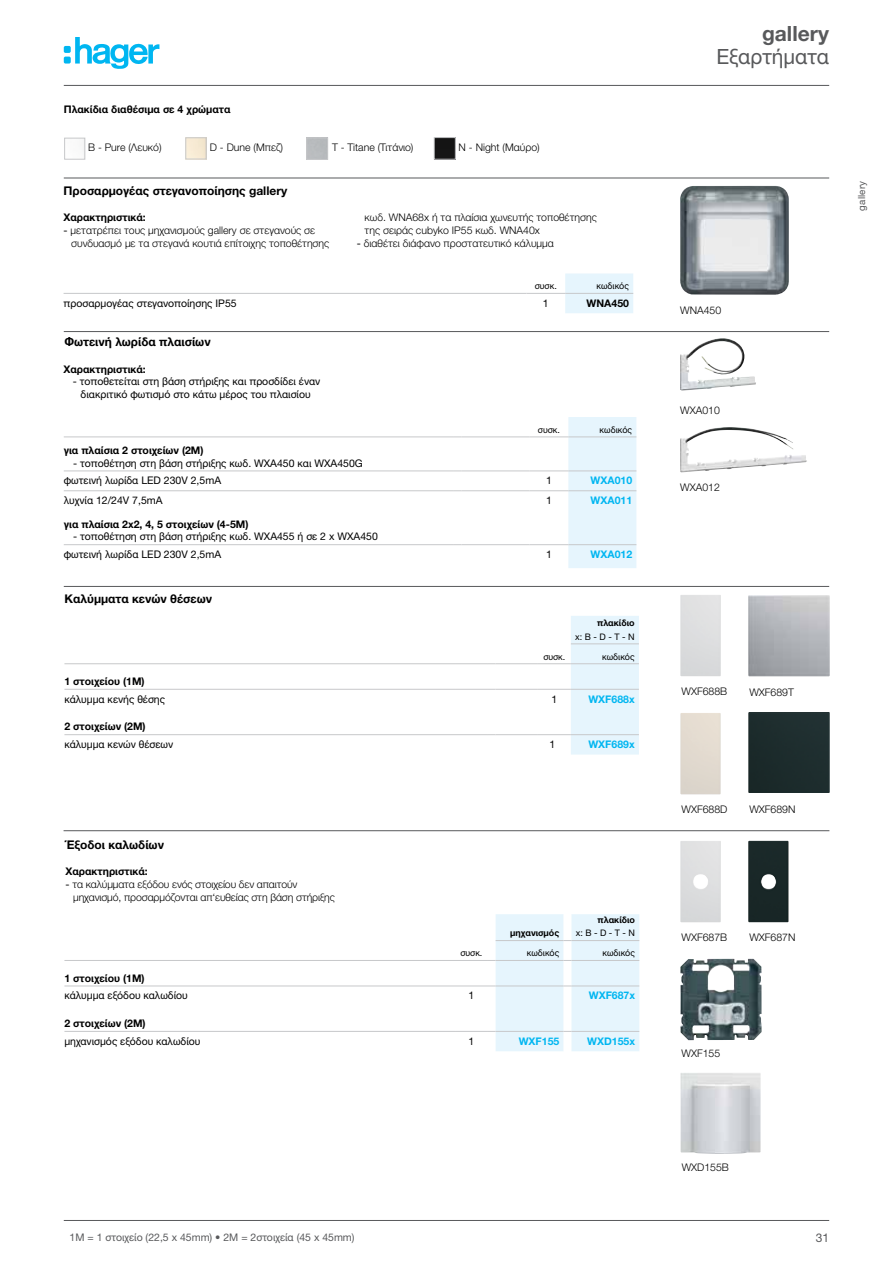
<style>
.page{position:relative;width:893px;height:1263px;background:#fff}
.page>*{position:absolute;margin:0;border:0;box-sizing:border-box;transform-origin:0 0}
.t1{font:21px "Helvetica Neue LTW1 G";color:#58595b}
.t2{font:700 21px "Helvetica Neue LTW1 G";color:#58595b}
.t3{font:700 12px "Helvetica Neue LTW1 G";color:#000}
.t4{font:12px "Helvetica Neue LTW1 G";color:#58595b}
.t5{font:300 10.5px/12.8px "Helvetica Neue LTW1 G";color:#000}
.t6{font:10.5px/17.7px "Helvetica Neue LTW1 G";color:#000}
.t7{font:700 10.5px "Helvetica Neue LTW1 G";color:#000}
.t8{font:700 10.5px "Helvetica Neue LTW1 G";color:#00b6f1}
.t9{font:10.5px "Helvetica Neue LTW1 G";color:#58595b}
.t10{font:9.75px "Helvetica Neue LTW1 G";letter-spacing:.02em;color:#58595b}
.t11{font:9px "Helvetica Neue LTW1 G";color:#000}
.t12{font:700 9px "Helvetica Neue LTW1 G";color:#000}
.s1{font-weight:400}
</style>
<div class="page">
<hr style="left:64px;top:1220px;width:765px;height:1px;background:#58595b">
<hr style="left:64px;top:85px;width:765px;height:1px;background:#58595b">
<svg style="left:64px;top:37px;width:95px;height:32px"></svg>
<img style="left:680px;top:428px;width:127px;height:44px">
<div style="left:680px;top:595px;width:41px;height:81px;background:#dddee0"></div>
<img style="left:680px;top:841px;width:41px;height:81px">
<div style="left:680px;top:713px;width:41px;height:81px;background:#e2dacf"></div>
<img style="left:748px;top:841px;width:41px;height:81px">
<img style="left:680px;top:339px;width:76px;height:52px">
<img style="left:748px;top:595px;width:82px;height:81px">
<div style="left:748px;top:712px;width:82px;height:81px;background:#1d2c2d"></div>
<img style="left:680px;top:959px;width:82px;height:81px">
<img style="left:681px;top:1073px;width:80px;height:81px">
<div style="left:568px;top:417px;width:68px;height:151px;background:#e6f5fd"></div>
<hr style="left:64px;top:490px;width:390px;height:1px;background:#c7c8ca">
<hr style="left:530px;top:490px;width:38px;height:1px;background:#c7c8ca">
<hr style="left:568px;top:490px;width:68px;height:1px;background:#c7c8ca">
<hr style="left:64px;top:544px;width:390px;height:1px;background:#c7c8ca">
<hr style="left:530px;top:544px;width:38px;height:1px;background:#c7c8ca">
<hr style="left:568px;top:544px;width:68px;height:1px;background:#c7c8ca">
<hr style="left:64px;top:437px;width:390px;height:1px;background:#c7c8ca">
<hr style="left:530px;top:437px;width:38px;height:1px;background:#c7c8ca">
<hr style="left:64px;top:471px;width:390px;height:1px;background:#c7c8ca">
<svg style="left:454px;top:436px;width:76px;height:110px"></svg>
<hr style="left:530px;top:471px;width:38px;height:1px;background:#c7c8ca">
<hr style="left:462px;top:437px;width:68px;height:1px;background:#c7c8ca">
<hr style="left:568px;top:437px;width:68px;height:1px;background:#c7c8ca">
<hr style="left:462px;top:471px;width:68px;height:1px;background:#c7c8ca">
<hr style="left:568px;top:471px;width:68px;height:1px;background:#c7c8ca">
<hr style="left:64px;top:830px;width:765px;height:1px;background:#58595b">
<hr style="left:64px;top:960px;width:391px;height:1px;background:#c7c8ca">
<hr style="left:455px;top:1031px;width:33px;height:1px;background:#c7c8ca">
<hr style="left:64px;top:986px;width:391px;height:1px;background:#c7c8ca">
<hr style="left:64px;top:1031px;width:391px;height:1px;background:#c7c8ca">
<hr style="left:455px;top:960px;width:33px;height:1px;background:#c7c8ca">
<hr style="left:455px;top:986px;width:33px;height:1px;background:#c7c8ca">
<svg style="left:488px;top:914px;width:151px;height:137px;background:#e7f4fb"></svg>
<hr style="left:571px;top:986px;width:68px;height:1px;background:#c7c8ca">
<hr style="left:64px;top:663px;width:391px;height:1px;background:#c7c8ca">
<hr style="left:455px;top:734px;width:33px;height:1px;background:#c7c8ca">
<hr style="left:64px;top:689px;width:391px;height:1px;background:#c7c8ca">
<hr style="left:64px;top:734px;width:391px;height:1px;background:#c7c8ca">
<hr style="left:455px;top:663px;width:33px;height:1px;background:#c7c8ca">
<hr style="left:455px;top:689px;width:33px;height:1px;background:#c7c8ca">
<svg style="left:488px;top:616px;width:151px;height:138px"></svg>
<hr style="left:496px;top:689px;width:42px;height:1px;background:#c7c8ca">
<hr style="left:571px;top:689px;width:68px;height:1px;background:#c7c8ca">
<hr style="left:64px;top:586px;width:765px;height:1px;background:#58595b">
<hr style="left:64px;top:178px;width:765px;height:1px;background:#58595b">
<hr style="left:64px;top:331px;width:765px;height:1px;background:#58595b">
<img style="left:680px;top:186px;width:109px;height:109px">
<div style="left:565px;top:273px;width:68px;height:40px;background:#e6f5fd"></div>
<hr style="left:565px;top:293px;width:68px;height:1px;background:#c7c8ca">
<hr style="left:64px;top:293px;width:462px;height:1px;background:#c7c8ca">
<hr style="left:526px;top:293px;width:39px;height:1px;background:#c7c8ca">
<div style="left:64px;top:138px;width:21px;height:21px;border:1px solid #c7c8ca"></div>
<div style="left:186px;top:138px;width:20px;height:21px;border:1px solid #c7c8ca"></div>
<div style="left:307px;top:138px;width:21px;height:22px;border:1px solid #c7c8ca"></div>
<img style="left:436px;top:139px;width:18px;height:18px">
<div style="left:434px;top:137px;width:22px;height:22px;border:1px solid #c7c8ca"></div>
<p class="t7" style="left:64px;top:103px;width:168px">Πλακίδια διαθέσιμα σε 4 χρώματα</p>
<p class="t5" style="left:88px;top:141px;width:75px">Β - Pure (Λευκό)</p>
<p class="t5" style="left:210px;top:141px;width:75px">D - Dune (Μπεζ)</p>
<p class="t5" style="left:332px;top:141px;width:83px">T - Titane (Τιτάνιο)</p>
<p class="t5" style="left:459px;top:141px;width:83px">N - Night (Μαύρο)</p>
<p class="t3" style="left:64px;top:184px;width:225px">Προσαρμογέας στεγανοποίησης gallery</p>
<p class="t7" style="left:64px;top:211px;width:84px">Χαρακτηριστικά:</p>
<p class="t5" style="left:71px;top:224px;width:260px;text-indent:-8px"><span class="s1">-</span> μετατρέπει τους μηχανισμούς gallery σε στεγανούς σε συνδυασμό με τα στεγανά κουτιά επίτοιχης τοποθέτησης</p>
<p class="t5" style="left:365px;top:211px;width:234px">κωδ. WNA68x ή τα πλαίσια χωνευτής τοποθέτησης της σειράς cubyko IP55 κωδ. WNA40x</p>
<p class="t5" style="left:357px;top:237px;width:198px"><span class="s1">-</span> διαθέτει διάφανο προστατευτικό κάλυμμα</p>
<p class="t11" style="left:535px;top:280px;width:24px">συσκ.</p>
<p class="t11" style="left:596px;top:280px;width:34px">κωδικός</p>
<p class="t6" style="left:64px;top:294px;width:175px">προσαρμογέας στεγανοποίησης IP55</p>
<p class="t6" style="left:543px;top:294px;width:7px">1</p>
<p class="t7" style="left:587px;top:297px;width:44px">WNA450</p>
<p class="t3" style="left:64px;top:335px;width:148px">Φωτεινή λωρίδα πλαισίων</p>
<p class="t7" style="left:64px;top:362px;width:84px">Χαρακτηριστικά:</p>
<p class="t6" style="left:73px;top:375px;width:249px;line-height:12.8px;text-align:center">- τοποθετείται στη βάση στήριξης και προσδίδει έναν διακριτικό φωτισμό στο κάτω μέρος του πλαισίου</p>
<p class="t7" style="left:64px;top:444px;width:141px">για πλαίσια 2 στοιχείων (2M)</p>
<p class="t6" style="left:64px;top:454px;width:301px;text-indent:9px">- τοποθέτηση στη βάση στήριξης κωδ. WXA450 και WXA450G φωτεινή λωρίδα LED 230V 2,5mA</p>
<p class="t11" style="left:538px;top:424px;width:24px">συσκ.</p>
<p class="t11" style="left:600px;top:424px;width:34px">κωδικός</p>
<p class="t6" style="left:546px;top:472px;width:7px">1</p>
<p class="t8" style="left:591px;top:474px;width:43px">WXA010</p>
<p class="t6" style="left:64px;top:492px;width:100px">λυχνία 12/24V 7,5mA</p>
<p class="t6" style="left:546px;top:492px;width:7px">1</p>
<p class="t8" style="left:591px;top:494px;width:43px">WXA011</p>
<p class="t7" style="left:64px;top:517px;width:186px">για πλαίσια 2x2, 4, 5 στοιχείων (4-5M)</p>
<p class="t6" style="left:64px;top:528px;width:316px;text-indent:9px">- τοποθέτηση στη βάση στήριξης κωδ. WXA455 ή σε 2 x WXA450 φωτεινή λωρίδα LED 230V 2,5mA</p>
<p class="t6" style="left:546px;top:545px;width:7px">1</p>
<p class="t8" style="left:591px;top:548px;width:43px">WXA012</p>
<p class="t3" style="left:64px;top:592px;width:149px">Καλύμματα κενών θέσεων</p>
<p class="t12" style="left:597px;top:617px;width:39px">πλακίδιο</p>
<p class="t11" style="left:575px;top:631px;width:61px">x: B - D - T - N</p>
<p class="t11" style="left:543px;top:651px;width:24px">συσκ.</p>
<p class="t11" style="left:602px;top:651px;width:34px">κωδικός</p>
<p class="t7" style="left:64px;top:675px;width:82px">1 στοιχείου (1M)</p>
<p class="t6" style="left:64px;top:690px;width:102px">κάλυμμα κενής θέσης</p>
<p class="t6" style="left:551px;top:690px;width:7px">1</p>
<p class="t8" style="left:588px;top:692px;width:48px">WXF688x</p>
<p class="t7" style="left:64px;top:720px;width:83px">2 στοιχείων (2M)</p>
<p class="t6" style="left:64px;top:735px;width:110px">κάλυμμα κενών θέσεων</p>
<p class="t6" style="left:549px;top:735px;width:7px">1</p>
<p class="t8" style="left:588px;top:738px;width:48px">WXF689x</p>
<p class="t3" style="left:64px;top:837px;width:101px">Έξοδοι καλωδίων</p>
<p class="t7" style="left:66px;top:865px;width:84px">Χαρακτηριστικά:</p>
<p class="t5" style="left:73px;top:878px;width:263px;text-indent:-8px"><span class="s1">-</span> τα καλύμματα εξόδου ενός στοιχείου δεν απαιτούν μηχανισμό, προσαρμόζονται απ‘ευθείας στη βάση στήριξης</p>
<p class="t12" style="left:510px;top:927px;width:51px">μηχανισμός</p>
<p class="t12" style="left:597px;top:914px;width:39px">πλακίδιο</p>
<p class="t11" style="left:576px;top:927px;width:61px">x: B - D - T - N</p>
<p class="t11" style="left:460px;top:947px;width:24px">συσκ.</p>
<p class="t11" style="left:527px;top:947px;width:34px">κωδικός</p>
<p class="t11" style="left:603px;top:947px;width:34px">κωδικός</p>
<p class="t7" style="left:64px;top:971px;width:82px">1 στοιχείου (1M)</p>
<p class="t6" style="left:64px;top:987px;width:125px">κάλυμμα εξόδου καλωδίου</p>
<p class="t6" style="left:469px;top:987px;width:7px">1</p>
<p class="t8" style="left:589px;top:989px;width:48px">WXF687x</p>
<p class="t7" style="left:64px;top:1017px;width:83px">2 στοιχείων (2M)</p>
<p class="t6" style="left:64px;top:1032px;width:138px">μηχανισμός εξόδου καλωδίου</p>
<p class="t6" style="left:469px;top:1032px;width:7px">1</p>
<p class="t8" style="left:519px;top:1035px;width:42px">WXF155</p>
<p class="t8" style="left:587px;top:1035px;width:49px">WXD155x</p>
<p class="t9" style="left:70px;top:1230px;width:287px">1M = 1 στοιχείο (22,5 x 45mm) • 2M = 2στοιχεία (45 x 45mm)</p>
<h1 class="t2" style="left:762px;top:21px;width:69px">gallery</h1>
<h1 class="t1" style="left:716px;top:43px;width:114px">Εξαρτήματα</h1>
<p class="t5" style="left:680px;top:304px;width:43px">WNA450</p>
<p class="t5" style="left:680px;top:403px;width:41px">WXA010</p>
<p class="t5" style="left:680px;top:481px;width:41px">WXA012</p>
<p class="t10" style="left:856px;top:211px;width:32px;rotate:-90deg">gallery</p>
<p class="t5" style="left:681px;top:685px;width:47px">WXF688B</p>
<p class="t5" style="left:749px;top:686px;width:46px">WXF689T</p>
<p class="t5" style="left:681px;top:803px;width:47px">WXF688D</p>
<p class="t5" style="left:749px;top:803px;width:48px">WXF689Ν</p>
<p class="t5" style="left:681px;top:931px;width:47px">WXF687B</p>
<p class="t5" style="left:749px;top:931px;width:48px">WXF687N</p>
<p class="t5" style="left:681px;top:1047px;width:40px">WXF155</p>
<p class="t5" style="left:682px;top:1160px;width:49px">WXD155B</p>
<p class="t4" style="left:816px;top:1230px;width:15px">31</p>
</div>
